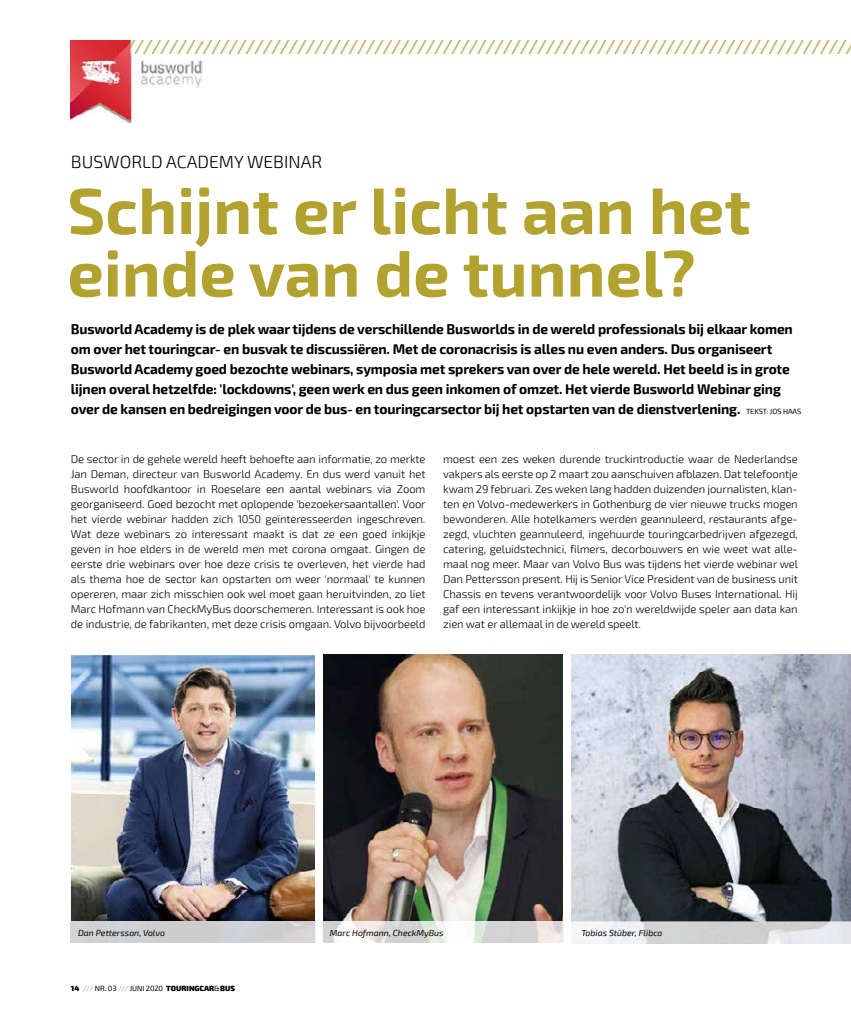
<style>
.page{position:relative;width:851px;height:1028px;background:#fff}
.page>*{position:absolute;margin:0;border:0;box-sizing:border-box;transform-origin:0 0}
.t1{font:700 65px/62.5px "Exo 2";color:#b2a22f}
.t2{font:300 17.5px "Exo 2";color:#000}
.t3{font:700 13.75px/20px "Exo 2";letter-spacing:-.01em;color:#000}
.t4{font:300 11.25px/15px "Exo 2";letter-spacing:-.01em;color:#000;text-align:justify}
.t5{font:italic 8.75px "Exo 2";color:#000}
.t6{font:900 7.5px "Exo 2";color:#000}
.s1{font-weight:400;font-size:7.5px}
.s2{font-weight:400;color:#9d9d9c}
.s3{font-weight:400}
</style>
<div class="page">
<img style="left:202px;top:41px;width:648px;height:12px">
<img style="left:323px;top:654px;width:240px;height:288px">
<img style="left:571px;top:654px;width:279px;height:267px">
<img style="left:71px;top:655px;width:244px;height:266px">
<img style="left:571px;top:921px;width:279px;height:22px">
<svg style="left:563px;top:921px;width:1px;height:22px"></svg>
<svg style="left:315px;top:921px;width:8px;height:22px"></svg>
<img style="left:71px;top:41px;width:131px;height:82px">
<h2 class="t2" style="left:71px;top:152px;width:253px">BUSWORLD ACADEMY WEBINAR</h2>
<h1 class="t1" style="left:67px;top:181px;width:685px">Schijnt er licht aan het einde van de tunnel?</h1>
<p class="t3" style="left:71px;top:319px;width:731px">Busworld Academy is de plek waar tijdens de verschillende Busworlds in de wereld professionals bij elkaar komen om over het touringcar- en busvak te discussiëren. Met de coronacrisis is alles nu even anders. Dus organiseert Busworld Academy goed bezochte webinars, symposia met sprekers van over de hele wereld. Het beeld is in grote lijnen overal hetzelfde: 'lockdowns', geen werk en dus geen inkomen of omzet. Het vierde Busworld Webinar ging over de kansen en bedreigingen voor de bus- en touringcarsector bij het opstarten van de dienstverlening. <span class="s1">TEKST: JOS HAAS</span></p>
<p class="t4" style="left:71px;top:451px;width:356px">De sector in de gehele wereld heeft behoefte aan informatie, zo merkte Jan Deman, directeur van Busworld Academy. En dus werd vanuit het Busworld hoofdkantoor in Roeselare een aantal webinars via Zoom georganiseerd. Goed bezocht met oplopende 'bezoekersaantallen'. Voor het vierde webinar hadden zich 1050 geïnteresseerden ingeschreven.<br>Wat deze webinars zo interessant maakt is dat ze een goed inkijkje geven in hoe elders in de wereld men met corona omgaat. Gingen de eerste drie webinars over hoe deze crisis te overleven, het vierde had als thema hoe de sector kan opstarten om weer 'normaal' te kunnen opereren, maar zich misschien ook wel moet gaan heruitvinden, zo liet Marc Hofmann van CheckMyBus doorschemeren. Interessant is ook hoe de industrie, de fabrikanten, met deze crisis omgaan. Volvo bijvoorbeeld</p>
<p class="t4" style="left:443px;top:451px;width:356px">moest een zes weken durende truckintroductie waar de Nederlandse vakpers als eerste op 2 maart zou aanschuiven afblazen. Dat telefoontje kwam 29 februari. Zes weken lang hadden duizenden journalisten, klan&shy;ten en Volvo-medewerkers in Gothenburg de vier nieuwe trucks mogen bewonderen. Alle hotelkamers werden geannuleerd, restaurants afge&shy;zegd, vluchten geannuleerd, ingehuurde touringcarbedrijven afgezegd, catering, geluidstechnici, filmers, decorbouwers en wie weet wat alle&shy;maal nog meer. Maar van Volvo Bus was tijdens het vierde webinar wel Dan Pettersson present. Hij is Senior Vice President van de business unit Chassis en tevens verantwoordelijk voor Volvo Buses International. Hij gaf een interessant inkijkje in hoe zo'n wereldwijde speler aan data kan zien wat er allemaal in de wereld speelt.</p>
<p class="t5" style="left:78px;top:928px;width:88px">Dan Pettersson, Volvo</p>
<p class="t5" style="left:330px;top:928px;width:115px">Marc Hofmann, CheckMyBus</p>
<p class="t5" style="left:581px;top:928px;width:82px">Tobias Stüber, Flibco</p>
<p class="t6" style="left:71px;top:983px;width:165px">14 <span class="s2">///</span> <span class="s3">NR. 03</span> <span class="s2">///</span> <span class="s3">JUNI 2020</span> TOURINGCAR<span class="s3">&amp;</span>BUS</p>
</div>
